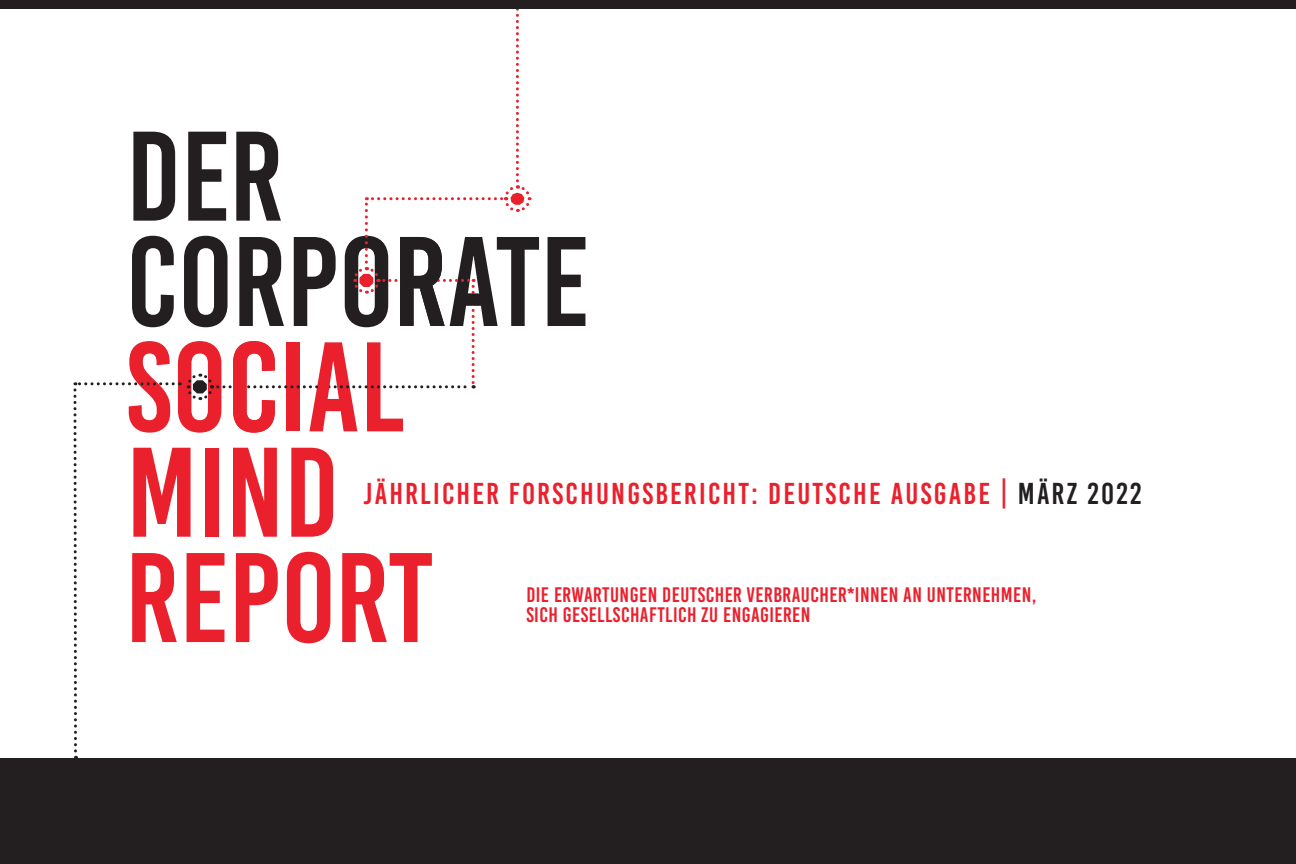
<style>
.page{position:relative;width:1296px;height:864px;background:#fff}
.page>*{position:absolute;margin:0;border:0;box-sizing:border-box;transform-origin:0 0}
.t1{font:127.1px/105.4px "Bebas Kai";color:#eb202d}
.t2{font:127.1px "Bebas Kai";color:#231f20}
.t3{font:30.2px "Bebas Kai";letter-spacing:.075em;color:#eb202d}
.t4{font:21px "Bebas Kai";letter-spacing:.02em;color:#eb202d}
.s1{color:#231f20}
</style>
<div class="page">
<svg style="left:179px;top:9px;width:353px;height:424px"></svg>
<svg style="left:72px;top:382px;width:101px;height:377px"></svg>
<div style="left:0;top:759px;width:1296px;height:105px;background:#231f20"></div>
<div style="left:0;top:0;width:1296px;height:9px;background:#231f20"></div>
<p class="t2" style="left:126px;top:108px;width:159px">DER</p>
<p class="t1" style="left:126px;top:230px;width:465px"><span class="s1">CORPORATE<br></span>SOCIAL<br>MIND</p>
<p class="t1" style="left:126px;top:546px;width:308px">REPORT</p>
<p class="t3" style="left:363px;top:477px;width:780px">JÄHRLICHER FORSCHUNGSBERICHT: DEUTSCHE AUSGABE | <span class="s1">MÄRZ 2022</span></p>
<p class="t4" style="left:526px;top:583px;width:512px">DIE ERWARTUNGEN DEUTSCHER VERBRAUCHER*INNEN AN UNTERNEHMEN,</p>
<p class="t4" style="left:526px;top:603px;width:286px">SICH GESELLSCHAFTLICH ZU ENGAGIEREN</p>
</div>
